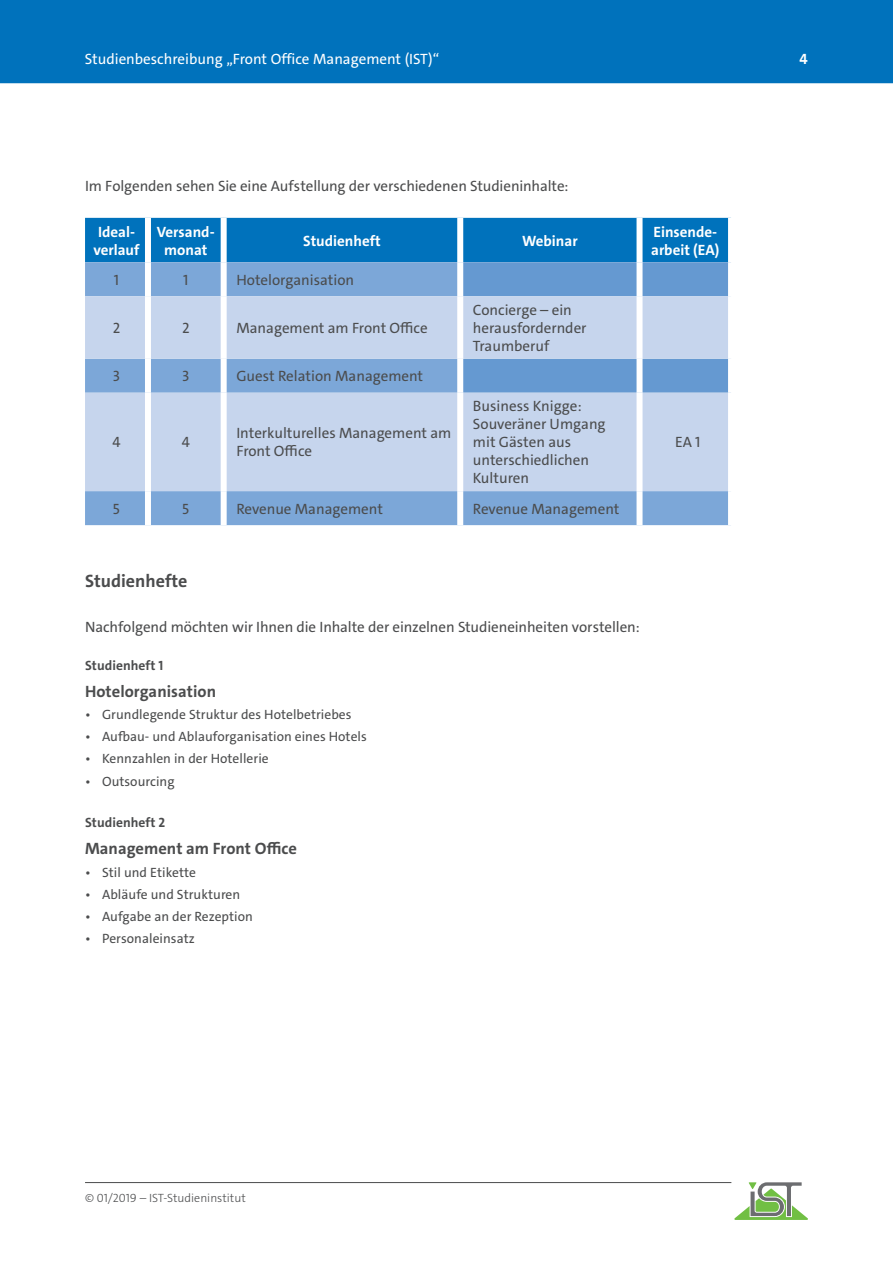
<style>
.page{position:relative;width:893px;height:1263px;background:#fff}
.page>*{position:absolute;margin:0;border:0;box-sizing:border-box;transform-origin:0 0}
.t1{font:700 18px "The Sans C4 s";color:#4b4c4d}
.t2{font:700 16.5px "The Sans C4 s";letter-spacing:.005em;color:#4b4c4d}
.t3{font:15px/18px "The Sans C4 s";color:#4b4c4d}
.t4{font:700 15px/18px "The Sans C4 s";color:#fff;text-align:center}
.t5{font:15px "The Sans C4 s";color:#fff}
.t6{font:13.5px "The Sans C4 s";letter-spacing:.005em;color:#4b4c4d}
.t7{font:700 13.5px "The Sans C4 s";letter-spacing:.005em;color:#4b4c4d}
.t8{font:300 12px "The Sans C4 s";color:#4b4c4d}
</style>
<div class="page">
<hr style="left:85px;top:1182px;width:646px;height:1px;background:#4b4c4d">
<svg style="left:734px;top:1182px;width:74px;height:38px"></svg>
<div style="left:0;top:0;width:893px;height:83px;background:#0072bc"></div>
<div style="left:85px;top:491px;width:643px;height:34px;background:#7ca7d8"></div>
<svg style="left:85px;top:218px;width:643px;height:78px;background:#3286c7"></svg>
<svg style="left:85px;top:296px;width:643px;height:195px;background:#b7cce8"></svg>
<div style="left:636px;top:218px;width:6px;height:44px;background:#fff"></div>
<div style="left:145px;top:218px;width:6px;height:44px;background:#fff"></div>
<div style="left:145px;top:262px;width:6px;height:34px;background:#fff"></div>
<div style="left:145px;top:296px;width:6px;height:63px;background:#fff"></div>
<div style="left:145px;top:359px;width:6px;height:34px;background:#fff"></div>
<div style="left:145px;top:393px;width:6px;height:98px;background:#fff"></div>
<div style="left:145px;top:491px;width:6px;height:34px;background:#fff"></div>
<div style="left:636px;top:262px;width:6px;height:34px;background:#fff"></div>
<div style="left:636px;top:296px;width:6px;height:63px;background:#fff"></div>
<div style="left:636px;top:359px;width:6px;height:34px;background:#fff"></div>
<div style="left:636px;top:393px;width:6px;height:98px;background:#fff"></div>
<div style="left:636px;top:491px;width:6px;height:34px;background:#fff"></div>
<div style="left:457px;top:218px;width:6px;height:44px;background:#fff"></div>
<div style="left:457px;top:262px;width:6px;height:34px;background:#fff"></div>
<div style="left:457px;top:296px;width:6px;height:63px;background:#fff"></div>
<div style="left:457px;top:359px;width:6px;height:34px;background:#fff"></div>
<div style="left:457px;top:393px;width:6px;height:98px;background:#fff"></div>
<div style="left:457px;top:491px;width:6px;height:34px;background:#fff"></div>
<div style="left:221px;top:218px;width:6px;height:44px;background:#fff"></div>
<div style="left:221px;top:262px;width:6px;height:34px;background:#fff"></div>
<div style="left:221px;top:296px;width:6px;height:63px;background:#fff"></div>
<div style="left:221px;top:359px;width:6px;height:34px;background:#fff"></div>
<div style="left:221px;top:393px;width:6px;height:98px;background:#fff"></div>
<div style="left:221px;top:491px;width:6px;height:34px;background:#fff"></div>
<p class="t5" style="left:85px;top:49px;width:356px">Studienbeschreibung „Front Office Management (IST)“</p>
<p class="t4" style="left:800px;top:50px;width:10px">4</p>
<p class="t3" style="left:85px;top:177px;width:485px">Im Folgenden sehen Sie eine Aufstellung der verschiedenen Studieninhalte:</p>
<p class="t4" style="left:93px;top:223px;width:48px">Ideal&shy;verlauf</p>
<p class="t4" style="left:157px;top:223px;width:58px">Versand&shy;monat</p>
<p class="t4" style="left:303px;top:232px;width:79px">Studienheft</p>
<p class="t4" style="left:522px;top:232px;width:57px">Webinar</p>
<p class="t4" style="left:651px;top:223px;width:70px;text-align:left">Einsende&shy;arbeit (EA)</p>
<p class="t3" style="left:114px;top:271px;width:7px">1</p>
<p class="t3" style="left:183px;top:271px;width:7px">1</p>
<p class="t3" style="left:236px;top:271px;width:119px">Hotelorganisation</p>
<p class="t3" style="left:113px;top:319px;width:9px">2</p>
<p class="t3" style="left:182px;top:319px;width:9px">2</p>
<p class="t3" style="left:236px;top:319px;width:193px">Management am Front Office</p>
<p class="t3" style="left:473px;top:301px;width:115px">Concierge – ein herausfordernder<br>Traumberuf</p>
<p class="t3" style="left:113px;top:367px;width:9px">3</p>
<p class="t3" style="left:182px;top:367px;width:9px">3</p>
<p class="t3" style="left:236px;top:367px;width:188px">Guest Relation Management</p>
<p class="t3" style="left:112px;top:433px;width:10px">4</p>
<p class="t3" style="left:182px;top:433px;width:10px">4</p>
<p class="t3" style="left:236px;top:424px;width:216px">Interkulturelles Management am<br>Front Office</p>
<p class="t3" style="left:473px;top:397px;width:134px">Business Knigge:<br>Souveräner Umgang mit Gästen aus unterschiedlichen<br>Kulturen</p>
<p class="t3" style="left:113px;top:500px;width:8px">5</p>
<p class="t3" style="left:182px;top:500px;width:8px">5</p>
<p class="t3" style="left:236px;top:500px;width:148px">Revenue Management</p>
<p class="t3" style="left:473px;top:500px;width:148px">Revenue Management</p>
<p class="t1" style="left:85px;top:569px;width:104px">Studienhefte</p>
<p class="t3" style="left:85px;top:618px;width:556px">Nachfolgend möchten wir Ihnen die Inhalte der einzelnen Studieneinheiten vorstellen:</p>
<p class="t7" style="left:85px;top:656px;width:80px">Studienheft 1</p>
<p class="t2" style="left:85px;top:680px;width:133px">Hotelorganisation</p>
<p class="t6" style="left:85px;top:705px;width:268px">• Grundlegende Struktur des Hotelbetriebes</p>
<p class="t6" style="left:85px;top:728px;width:283px">• Aufbau- und Ablauforganisation eines Hotels</p>
<p class="t6" style="left:85px;top:750px;width:185px">• Kennzahlen in der Hotellerie</p>
<p class="t6" style="left:85px;top:772px;width:91px">• Outsourcing</p>
<p class="t7" style="left:85px;top:814px;width:82px">Studienheft 2</p>
<p class="t2" style="left:85px;top:838px;width:213px">Management am Front Office</p>
<p class="t6" style="left:85px;top:863px;width:112px">• Stil und Etikette</p>
<p class="t6" style="left:85px;top:886px;width:157px">• Abläufe und Strukturen</p>
<p class="t6" style="left:85px;top:908px;width:169px">• Aufgabe an der Rezeption</p>
<p class="t6" style="left:85px;top:930px;width:111px">• Personaleinsatz</p>
<p class="t3" style="left:675px;top:433px;width:27px">EA 1</p>
<p class="t8" style="left:85px;top:1190px;width:162px">© 01/2019 – IST-Studieninstitut</p>
</div>
